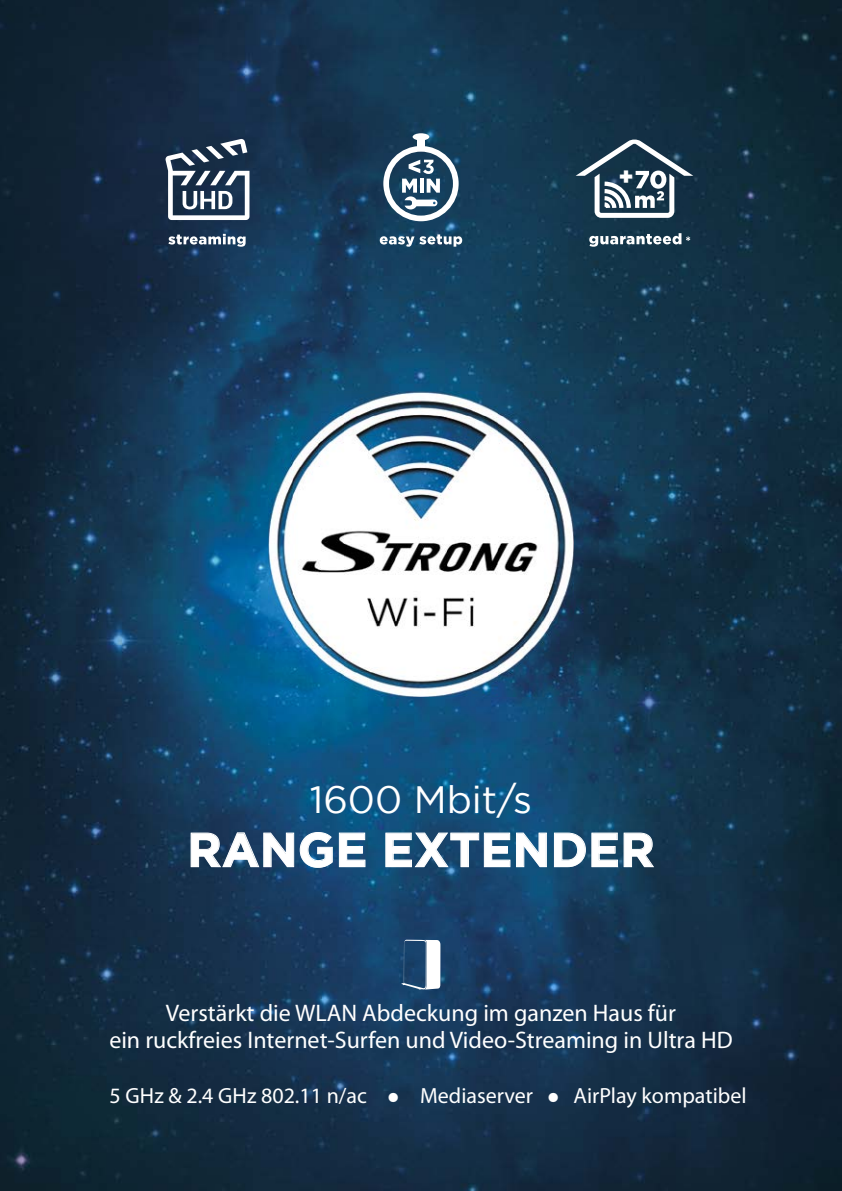
<style>
.page{position:relative;width:842px;height:1191px;background:#fff}
.page>*{position:absolute;margin:0;border:0;box-sizing:border-box;transform-origin:0 0}
.t1{font:700 48px "Gotham";color:#fff}
.t2{font:38px "Gotham";color:#fff}
.t3{font:24px/27px "Myriad Pro";color:#fff;text-align:center}
.t4{font:900 24px "Gotham HTF";color:#fff}
.t5{font:22px "Myriad Pro";color:#fff}
.s1{font-size:44px}
</style>
<div class="page">
<img style="left:0;top:0;width:842px;height:1191px">
<img style="left:268px;top:391px;width:306px;height:306px">
<div style="left:413px;top:133px;width:16px;height:7px;background:#fff;border-radius:50%"></div>
<div style="left:417px;top:139px;width:8px;height:9px;background:#fff"></div>
<svg style="left:383px;top:146px;width:76px;height:75px"></svg>
<svg style="left:380px;top:234px;width:82px;height:13px"></svg>
<svg style="left:166px;top:139px;width:83px;height:81px"></svg>
<svg style="left:168px;top:234px;width:78px;height:13px"></svg>
<svg style="left:576px;top:139px;width:117px;height:79px"></svg>
<svg style="left:589px;top:233px;width:101px;height:14px"></svg>
<svg style="left:402px;top:939px;width:38px;height:50px"></svg>
<svg style="left:190px;top:831px;width:176px;height:37px;background:#375d80"></svg>
<svg style="left:385px;top:832px;width:162px;height:36px;background:#366588"></svg>
<svg style="left:553px;top:832px;width:102px;height:36px;background:#375f7b"></svg>
<p class="t4" style="left:618px;top:163px;width:17px">+</p>
<h2 class="t2" style="left:310px;top:778px;width:224px">1600 Mbit/s</h2>
<h1 class="t1" style="left:187px;top:822px;width:469px">RANGE EXTENDER</h1>
<p class="t3" style="left:109px;top:999px;width:625px">Verstärkt die WLAN Abdeckung im ganzen Haus für<br>ein ruckfreies Internet-Surfen und Video-Streaming in Ultra HD</p>
<p class="t5" style="left:110px;top:1083px;width:638px">5 GHz &amp; 2.4 GHz 802.11 n/ac <span class="s1">•</span> Mediaserver <span class="s1">•</span> AirPlay kompatibel</p>
</div>
